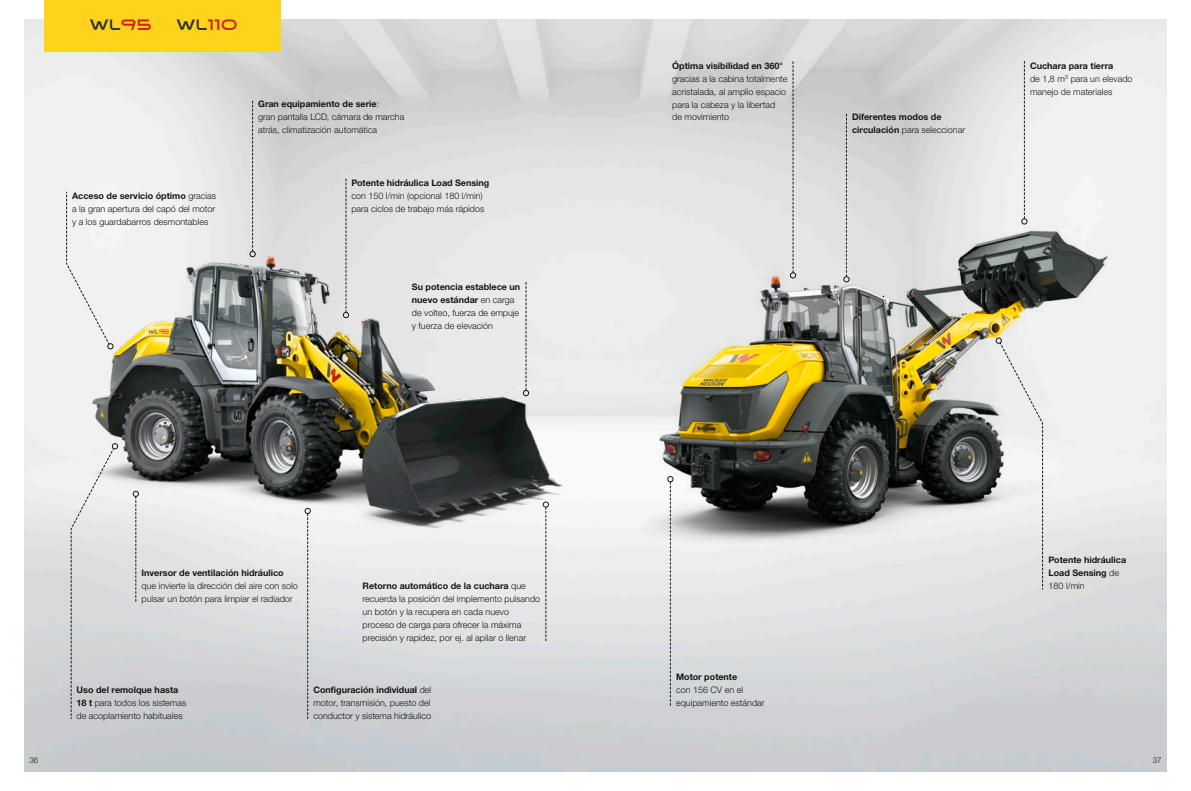
<style>
.page{position:relative;width:1191px;height:791px;background:#fff}
.page>*{position:absolute;margin:0;border:0;box-sizing:border-box;transform-origin:0 0}
.t1{font:16px "Wacker Neuson";color:#d12314}
.t2{font:16px "Wacker Neuson";color:#323232}
.t3{font:300 9px/13px "Helvetica Neue LTW1 G";color:#151616}
.t4{font:700 9px/13px "Helvetica Neue LTW1 G";color:#151616}
.t5{font:300 8px "Helvetica Neue LTW1 G";color:#151616}
.s1{color:#d12314}
.s2{color:#323232}
.s3{font-weight:700}
.s4{font-weight:300}
</style>
<div class="page">
<img style="left:24px;top:20px;width:1142px;height:751px">
<div style="left:44px;top:0;width:237px;height:51px;background:#ffd31b"></div>
<img style="left:71px;top:244px;width:524px;height:316px">
<svg style="left:286px;top:446px;width:6px;height:5px"></svg>
<svg style="left:71px;top:443px;width:47px;height:276px"></svg>
<svg style="left:133px;top:491px;width:6px;height:110px"></svg>
<svg style="left:305px;top:508px;width:5px;height:211px"></svg>
<svg style="left:543px;top:502px;width:6px;height:139px"></svg>
<svg style="left:250px;top:101px;width:5px;height:156px"></svg>
<svg style="left:790px;top:62px;width:6px;height:160px"></svg>
<svg style="left:667px;top:546px;width:6px;height:159px"></svg>
<svg style="left:843px;top:114px;width:6px;height:108px"></svg>
<svg style="left:1021px;top:61px;width:6px;height:161px"></svg>
<svg style="left:343px;top:179px;width:6px;height:139px"></svg>
<svg style="left:523px;top:282px;width:6px;height:114px"></svg>
<div style="left:66px;top:192px;width:47px;height:157px;background:#f1f1f1"></div>
<img style="left:624px;top:222px;width:490px;height:324px">
<img style="left:660px;top:232px;width:370px;height:255px">
<svg style="left:996px;top:338px;width:47px;height:252px"></svg>
<h1 class="t2" style="left:90px;top:18px;width:64px">WL<span class="s1">95</span></h1>
<h1 class="t1" style="left:176px;top:18px;width:63px"><span class="s2">WL</span>110</h1>
<p class="t3" style="left:72px;top:189px;width:146px;text-align:justify"><span class="s3">Acceso de servicio óptimo</span> gracias a la gran apertura del capó del motor y a los guardabarros desmontables</p>
<p class="t3" style="left:258px;top:98px;width:148px"><span class="s3">Gran equipamiento de serie</span>:<br>gran pantalla LCD, cámara de marcha atrás, climatización automática</p>
<p class="t4" style="left:351px;top:176px;width:139px">Potente hidráulica Load Sensing</p>
<p class="t3" style="left:351px;top:189px;width:135px">con 150 l/min (opcional 180 l/min) para ciclos de trabajo más rápidos</p>
<p class="t3" style="left:412px;top:280px;width:110px"><span class="s3">Su potencia establece un nuevo estándar</span> en carga de volteo, fuerza de empuje y fuerza de elevación</p>
<p class="t4" style="left:141px;top:566px;width:144px">Inversor de ventilación hidráulico</p>
<p class="t3" style="left:141px;top:579px;width:158px">que invierte la dirección del aire con solo pulsar un botón para limpiar el radiador</p>
<p class="t3" style="left:362px;top:579px;width:179px"><span class="s3">Retorno automático de la cuchara</span> que recuerda la posición del implemento pulsando un botón y la recupera en cada nuevo proceso de carga para ofrecer la máxima precisión y rapidez, por ej. al apilar o llenar</p>
<p class="t3" style="left:77px;top:683px;width:111px"><span class="s3">Uso del remolque hasta<br>18 t</span> para todos los sistemas de acoplamiento habituales</p>
<p class="t3" style="left:313px;top:683px;width:119px;text-align:justify"><span class="s3">Configuración individual</span> del motor, transmisión, puesto del conductor y sistema hidráulico</p>
<p class="t4" style="left:672px;top:59px;width:112px">Óptima visibilidad en 360°</p>
<p class="t3" style="left:672px;top:72px;width:117px">gracias a la cabina totalmente acristalada, al amplio espacio para la cabeza y la libertad de movimiento</p>
<p class="t4" style="left:852px;top:111px;width:115px">Diferentes modos de circulación <span class="s4">para seleccionar</span></p>
<p class="t3" style="left:1030px;top:59px;width:104px"><span class="s3">Cuchara para tierra<br></span>de 1,8 m<sup>3</sup> para un elevado manejo de materiales</p>
<p class="t4" style="left:676px;top:670px;width:63px">Motor potente</p>
<p class="t3" style="left:676px;top:683px;width:90px">con 156 CV en el equipamiento estándar</p>
<p class="t4" style="left:1048px;top:553px;width:79px">Potente hidráulica<br>Load Sensing <span class="s4">de<br>180 l/min</span></p>
<p class="t5" style="left:29px;top:755px;width:10px">36</p>
<p class="t5" style="left:1152px;top:755px;width:10px">37</p>
</div>
